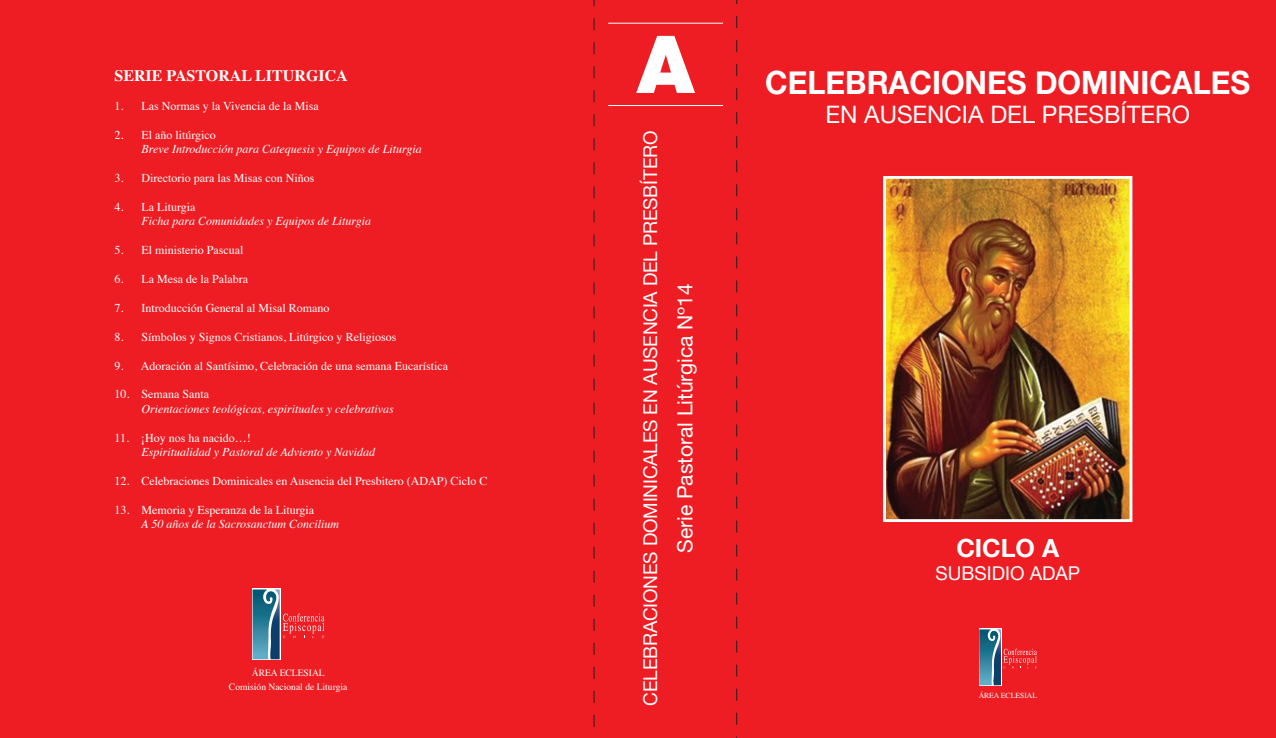
<style>
.page{position:relative;width:1276px;height:738px;background:#fff}
.page>*{position:absolute;margin:0;border:0;box-sizing:border-box;transform-origin:0 0}
.t1{font:900 79.8px "Helvetica Neue LT Std";color:#fff}
.t2{font:700 32px "Helvetica Neue";color:#fff;scale:.95 1}
.t3{font:700 25px "Helvetica Neue";color:#fff}
.t4{font:24px "Helvetica Neue";color:#fff}
.t5{font:21px "Helvetica Neue";color:#fff}
.t6{font:19px "Helvetica Neue";letter-spacing:-.01em;color:#fff}
.t7{font:700 16px "Times";color:#fff}
.t8{font:12px "Times";color:#fff}
.t9{font:italic 12px "Times";color:#fff}
.t10{font:9.5px "Times";color:#fff}
.t11{font:7.6px "Times";color:#fff}
</style>
<div class="page">
<div style="left:0;top:0;width:1276px;height:737px;background:#ee1d23"></div>
<img style="left:887px;top:180px;width:241px;height:337px">
<div style="left:883px;top:176px;width:249px;height:345px;border:3px solid #fff"></div>
<svg style="left:593px;top:0;width:1px;height:727px"></svg>
<svg style="left:736px;top:0;width:1px;height:737px"></svg>
<svg style="left:979px;top:628px;width:22px;height:57px"></svg>
<svg style="left:979px;top:629px;width:57px;height:55px"></svg>
<svg style="left:252px;top:588px;width:28px;height:71px"></svg>
<svg style="left:253px;top:589px;width:71px;height:69px"></svg>
<hr style="left:608px;top:105px;width:115px;height:1px;background:#fff">
<hr style="left:608px;top:23px;width:115px;height:1px;background:#fff">
<p class="t7" style="left:114px;top:60px;width:235px">SERIE PASTORAL LITURGICA</p>
<p class="t8" style="left:114px;top:95px;width:206px">1. Las Normas y la Vivencia de la Misa</p>
<p class="t8" style="left:114px;top:123px;width:103px">2. El año litúrgico</p>
<p class="t9" style="left:141px;top:139px;width:282px">Breve Introducción para Catequesis y Equipos de Liturgia</p>
<p class="t8" style="left:114px;top:167px;width:201px">3. Directorio para las Misas con Niños</p>
<p class="t8" style="left:114px;top:195px;width:83px">4. La Liturgia</p>
<p class="t9" style="left:141px;top:211px;width:231px">Ficha para Comunidades y Equipos de Liturgia</p>
<p class="t8" style="left:114px;top:239px;width:130px">5. El ministerio Pascual</p>
<p class="t8" style="left:114px;top:267px;width:135px">6. La Mesa de la Palabra</p>
<p class="t8" style="left:114px;top:296px;width:216px">7. Introducción General al Misal Romano</p>
<p class="t8" style="left:114px;top:325px;width:283px">8. Símbolos y Signos Cristianos, Litúrgico y Religiosos</p>
<p class="t8" style="left:114px;top:354px;width:335px">9. Adoración al Santísimo, Celebración de una semana Eucarística</p>
<p class="t8" style="left:114px;top:383px;width:96px">10. Semana Santa</p>
<p class="t9" style="left:141px;top:398px;width:254px">Orientaciones teológicas, espirituales y celebrativas</p>
<p class="t8" style="left:114px;top:426px;width:138px">11. ¡Hoy nos ha nacido…!</p>
<p class="t9" style="left:141px;top:441px;width:235px">Espiritualidad y Pastoral de Adviento y Navidad</p>
<p class="t8" style="left:114px;top:469px;width:374px">12. Celebraciones Dominicales en Ausencia del Presbitero (ADAP) Ciclo C</p>
<p class="t8" style="left:114px;top:498px;width:201px">13. Memoria y Esperanza de la Liturgia</p>
<p class="t9" style="left:141px;top:513px;width:199px">A 50 años de la Sacrosanctum Concilium</p>
<p class="t10" style="left:252px;top:663px;width:74px">ÁREA ECLESIAL</p>
<p class="t10" style="left:229px;top:677px;width:120px">Comisión Nacional de Liturgia</p>
<p class="t1" style="left:637px;top:17px;width:59px">A</p>
<p class="t6" style="left:639px;top:705px;width:576px;rotate:-90deg">CELEBRACIONES DOMINICALES EN AUSENCIA DEL PRESBÍTERO</p>
<p class="t5" style="left:672px;top:552px;width:271px;rotate:-90deg">Serie Pastoral Litúrgica Nº14</p>
<p class="t2" style="left:765px;top:62px;width:512px">CELEBRACIONES DOMINICALES</p>
<p class="t4" style="left:825px;top:100px;width:366px">EN AUSENCIA DEL PRESBÍTERO</p>
<p class="t3" style="left:956px;top:532px;width:104px">CICLO A</p>
<p class="t6" style="left:935px;top:561px;width:146px">SUBSIDIO ADAP</p>
<p class="t11" style="left:978px;top:688px;width:60px">ÁREA ECLESIAL</p>
</div>
